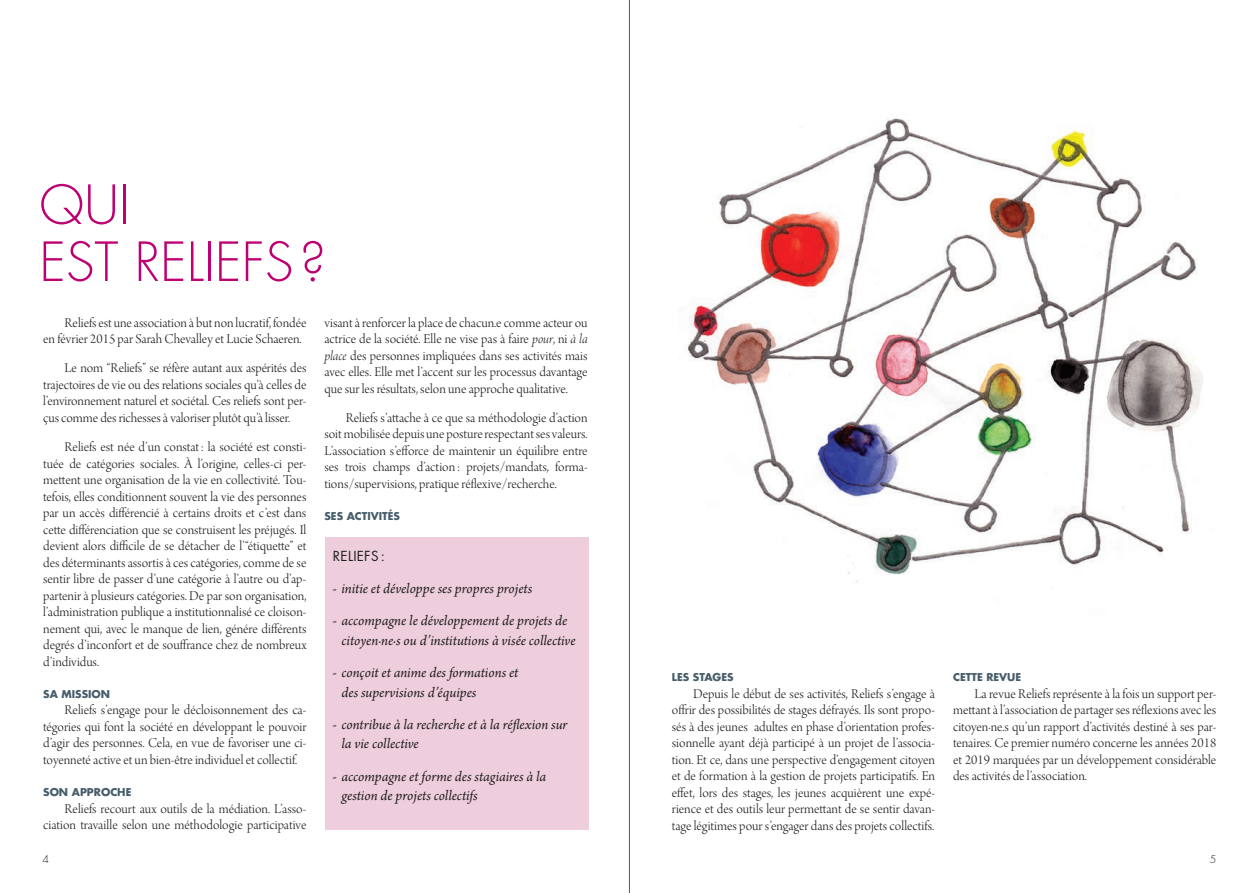
<style>
.page{position:relative;width:1259px;height:893px;background:#fff}
.page>*{position:absolute;margin:0;border:0;box-sizing:border-box;transform-origin:0 0}
.t1{font:300 52.5px/57px "Futura";color:#bd0172}
.t2{font:italic 15px/19.5px "Arno Pro";letter-spacing:-.005em;color:#231f20}
.t3{font:14.25px/16.5px "Arno Pro Light Display";color:#231f20;text-align:justify}
.t4{font:13.5px "Futura";letter-spacing:.02em;color:#231f20}
.t5{font:700 10.5px "Futura";color:#475d6b}
.t6{font:300 10.5px "Futura";color:#231f20}
.s1{font-family:"Arno Pro Light Italic Display"}
</style>
<div class="page">
<hr style="left:629px;top:0;width:1px;height:893px;background:#475d6b">
<img style="left:688px;top:118px;width:515px;height:465px">
<div style="left:325px;top:537px;width:263px;height:292px;background:#eecddc"></div>
<h1 class="t1" style="left:39px;top:178px;width:288px">QUI<br>EST RELIEFS?</h1>
<p class="t3" style="left:43px;top:315px;width:265px;text-indent:21px">Reliefs est une association à but non lucratif, fondée en février 2015 par Sarah Chevalley et Lucie Schaeren.</p>
<p class="t3" style="left:43px;top:361px;width:265px;text-indent:21px">Le nom “Reliefs” se réfère autant aux aspérités des trajectoires de vie ou des relations sociales qu’à celles de l’environnement naturel et sociétal. Ces reliefs sont per&shy;çus comme des richesses à valoriser plutôt qu’à lisser.</p>
<p class="t3" style="left:43px;top:440px;width:265px;text-indent:21px">Reliefs est née d’un constat: la société est consti&shy;tuée de catégories sociales. À l’origine, celles-ci per&shy;mettent une organisation de la vie en collectivité. Tou&shy;tefois, elles conditionnent souvent la vie des personnes par un accès différencié à certains droits et c’est dans cette différenciation que se construisent les préjugés. Il devient alors difficile de se détacher de l’“étiquette” et des déterminants assortis à ces catégories, comme de se sentir libre de passer d’une catégorie à l’autre ou d’ap&shy;partenir à plusieurs catégories. De par son organisation, l’administration publique a institutionnalisé ce cloison&shy;nement qui, avec le manque de lien, génére différents degrés d’inconfort et de souffrance chez de nombreux d’individus.</p>
<p class="t5" style="left:43px;top:687px;width:68px">SA MISSION</p>
<p class="t3" style="left:43px;top:703px;width:265px;text-indent:21px">Reliefs s’engage pour le décloisonnement des ca&shy;tégories qui font la société en développant le pouvoir d’agir des personnes. Cela, en vue de favoriser une ci&shy;toyenneté active et un bien-être individuel et collectif.</p>
<p class="t5" style="left:43px;top:785px;width:90px">SON APPROCHE</p>
<p class="t3" style="left:43px;top:801px;width:265px;text-align:right">Reliefs recourt aux outils de la médiation. L’asso&shy;ciation travaille selon une méthodologie participative</p>
<p class="t3" style="left:324px;top:315px;width:265px">visant à renforcer la place de chacun.e comme acteur ou actrice de la société. Elle ne vise pas à faire <span class="s1">pour</span>, ni <span class="s1">à la place</span> des personnes impliquées dans ses activités mais avec elles. Elle met l’accent sur les processus davantage que sur les résultats, selon une approche qualitative.</p>
<p class="t3" style="left:324px;top:410px;width:265px;text-indent:21px">Reliefs s’attache à ce que sa méthodologie d’action soit mobilisée depuis une posture respectant ses valeurs.<br>L’association s’efforce de maintenir un équilibre entre ses trois champs d’action : projets/mandats, forma&shy;tions/supervisions, pratique réflexive/recherche.</p>
<p class="t5" style="left:324px;top:509px;width:77px">SES ACTIVITÉS</p>
<p class="t4" style="left:333px;top:547px;width:54px">RELIEFS :</p>
<p class="t2" style="left:333px;top:580px;width:201px">- initie et développe ses propres projets</p>
<p class="t2" style="left:333px;top:612px;width:244px;text-align:center">- accompagne le développement de projets de citoyen·ne·s ou d’institutions à visée collective</p>
<p class="t2" style="left:341px;top:664px;width:178px;text-indent:-9px">- conçoit et anime des formations et des supervisions d’équipes</p>
<p class="t2" style="left:341px;top:715px;width:228px;text-indent:-9px">- contribue à la recherche et à la réflexion sur la vie collective</p>
<p class="t2" style="left:341px;top:767px;width:206px;text-indent:-9px">- accompagne et forme des stagiaires à la gestion de projets collectifs</p>
<p class="t5" style="left:672px;top:670px;width:63px">LES STAGES</p>
<p class="t3" style="left:672px;top:686px;width:265px;text-indent:21px">Depuis le début de ses activités, Reliefs s’engage à offrir des possibilités de stages défrayés. Ils sont propo&shy;sés à des jeunes adultes en phase d’orientation profes&shy;sionnelle ayant déjà participé à un projet de l’associa&shy;tion. Et ce, dans une perspective d’engagement citoyen et de formation à la gestion de projets participatifs. En effet, lors des stages, les jeunes acquièrent une expé&shy;rience et des outils leur permettant de se sentir davan&shy;tage légitimes pour s’engager dans des projets collectifs.</p>
<p class="t5" style="left:953px;top:670px;width:70px">CETTE REVUE</p>
<p class="t3" style="left:953px;top:686px;width:265px;text-indent:21px">La revue Reliefs représente à la fois un support per&shy;mettant à l’association de partager ses réflexions avec les citoyen·ne.s qu’un rapport d’activités destiné à ses par&shy;tenaires. Ce premier numéro concerne les années 2018 et 2019 marquées par un développement considérable des activités de l’association.</p>
<p class="t6" style="left:43px;top:852px;width:8px">4</p>
<p class="t6" style="left:1209px;top:852px;width:8px">5</p>
</div>
